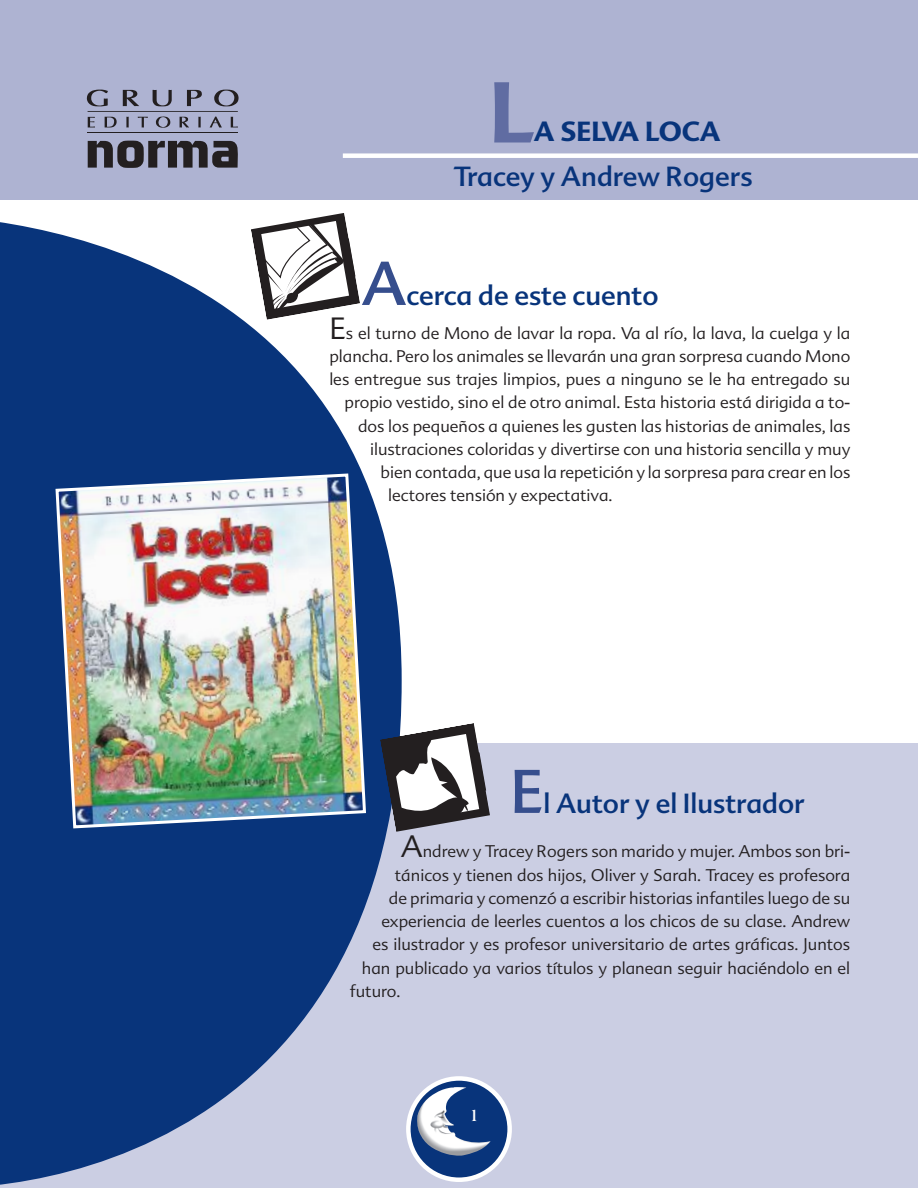
<style>
.page{position:relative;width:918px;height:1188px;background:#fff}
.page>*{position:absolute;margin:0;border:0;box-sizing:border-box;transform-origin:0 0}
.t1{font:700 84px "Advert";color:#606ca2}
.t2{font:60px "Advert";color:#364e8d}
.t3{font:27px "Advert";color:#08347b}
.t4{font:700 27px "Advert";color:#08347b}
.t5{font:700 18px "Americana Std";color:#fff}
.t6{font:300 16.5px "Advert";color:#231f20}
.s1{font-size:30px}
</style>
<div class="page">
<div style="left:0;top:743px;width:918px;height:445px;background:#cbcee3"></div>
<svg style="left:0;top:222px;width:402px;height:963px;fill:#08347b"></svg>
<svg style="left:408px;top:1078px;width:102px;height:102px;background:#305590"></svg>
<div style="left:406px;top:1076px;width:106px;height:106px;border:4px solid #fff;border-radius:50%"></div>
<div style="left:0;top:0;width:918px;height:199px;background:#aeb3d2"></div>
<hr style="left:88px;top:111px;width:150px;height:1px;background:#231f20">
<hr style="left:88px;top:132px;width:150px;height:1px;background:#231f20">
<svg style="left:88px;top:141px;width:150px;height:27px"></svg>
<svg style="left:87px;top:90px;width:152px;height:16px"></svg>
<svg style="left:88px;top:116px;width:150px;height:12px"></svg>
<div style="left:343px;top:153px;width:575px;height:5px;background:#fff"></div>
<svg style="left:250px;top:213px;width:110px;height:107px"></svg>
<svg style="left:380px;top:723px;width:110px;height:109px"></svg>
<img style="left:416px;top:1087px;width:74px;height:69px">
<img style="left:54px;top:472px;width:314px;height:358px">
<h1 class="t1" style="left:489px;top:80px;width:47px">L</h1>
<h3 class="t4" style="left:534px;top:121px;width:189px">A SELVA LOCA</h3>
<h3 class="t3" style="left:453px;top:166px;width:301px">Tracey y Andrew Rogers</h3>
<h2 class="t2" style="left:362px;top:260px;width:47px">A</h2>
<h3 class="t3" style="left:407px;top:285px;width:254px">cerca de este cuento</h3>
<p class="t6" style="left:329px;top:326px;width:523px"><span class="s1">E</span>s el turno de Mono de lavar la ropa. Va al río, la lava, la cuelga y la</p>
<p class="t6" style="left:329px;top:350px;width:523px">plancha. Pero los animales se llevarán una gran sorpresa cuando Mono</p>
<p class="t6" style="left:329px;top:373px;width:523px">les entregue sus trajes limpios, pues a ninguno se le ha entregado su</p>
<p class="t6" style="left:345px;top:396px;width:507px">propio vestido, sino el de otro animal. Esta historia está dirigida a to-</p>
<p class="t6" style="left:358px;top:419px;width:494px">dos los pequeños a quienes les gusten las historias de animales, las</p>
<p class="t6" style="left:370px;top:443px;width:482px">ilustraciones coloridas y divertirse con una historia sencilla y muy</p>
<p class="t6" style="left:381px;top:466px;width:471px">bien contada, que usa la repetición y la sorpresa para crear en los</p>
<p class="t6" style="left:388px;top:489px;width:226px">lectores tensión y expectativa.</p>
<h2 class="t2" style="left:510px;top:768px;width:35px">E</h2>
<h3 class="t3" style="left:543px;top:793px;width:263px">l Autor y el Ilustrador</h3>
<p class="t6" style="left:401px;top:845px;width:451px"><span class="s1">A</span>ndrew y Tracey Rogers son marido y mujer. Ambos son bri-</p>
<p class="t6" style="left:395px;top:868px;width:457px">tánicos y tienen dos hijos, Oliver y Sarah. Tracey es profesora</p>
<p class="t6" style="left:389px;top:891px;width:463px">de primaria y comenzó a escribir historias infantiles luego de su</p>
<p class="t6" style="left:381px;top:915px;width:470px">experiencia de leerles cuentos a los chicos de su clase. Andrew</p>
<p class="t6" style="left:372px;top:938px;width:479px">es ilustrador y es profesor universitario de artes gráficas. Juntos</p>
<p class="t6" style="left:362px;top:961px;width:490px">han publicado ya varios títulos y planean seguir haciéndolo en el</p>
<p class="t6" style="left:350px;top:984px;width:52px">futuro.</p>
<p class="t5" style="left:468px;top:1108px;width:13px">1</p>
</div>
